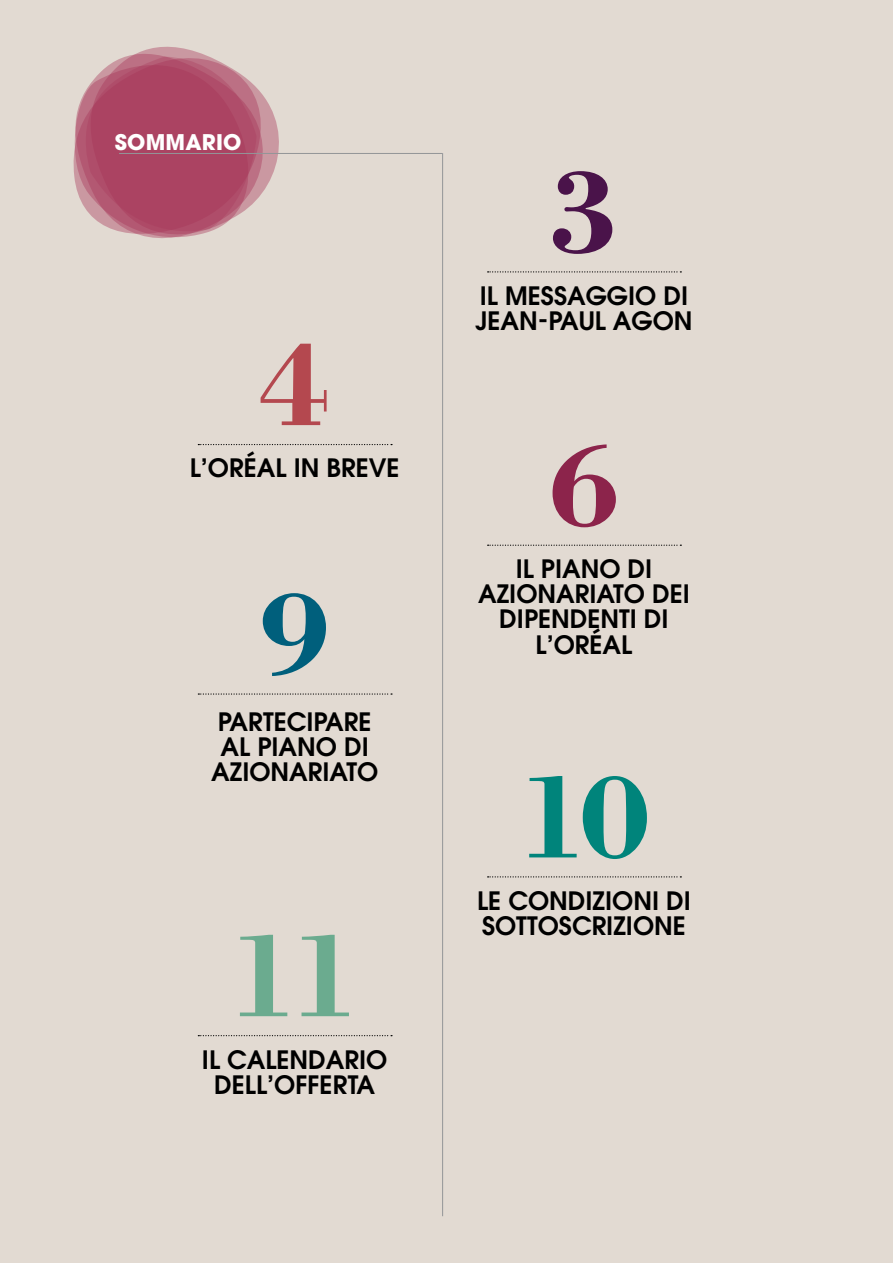
<style>
.page{position:relative;width:893px;height:1263px;background:#e2dad2}
.page>*{position:absolute;margin:0;border:0;box-sizing:border-box;transform-origin:0 0}
.t1{font:700 122.25px "Bodoni BT";color:#00847b}
.t2{font:700 122.25px "Bodoni BT";color:#6bab8f}
.t3{font:700 122.25px "Bodoni BT";color:#b4484f}
.t4{font:700 122.25px "Bodoni BT";color:#8c244b}
.t5{font:700 122.25px "Bodoni BT";color:#4a134a}
.t6{font:700 122.25px "Bodoni BT";color:#005f7c}
.t7{font:600 25.2px/25.2px "ITC Avant Garde Std";color:#000;text-align:center}
.t8{font:700 21.45px "ITC Avant Garde Std";letter-spacing:.01em;color:#fff}
</style>
<div class="page">
<svg style="left:74px;top:47px;width:205px;height:191px"></svg>
<svg style="left:198px;top:444px;width:194px;height:1px"></svg>
<svg style="left:488px;top:545px;width:193px;height:1px"></svg>
<svg style="left:488px;top:271px;width:193px;height:1px"></svg>
<svg style="left:488px;top:876px;width:193px;height:1px"></svg>
<svg style="left:198px;top:1035px;width:194px;height:1px"></svg>
<svg style="left:198px;top:693px;width:194px;height:2px"></svg>
<hr style="left:442px;top:153px;width:1px;height:1063px;background:#939598">
<hr style="left:119px;top:153px;width:323px;height:1px;background:#939598">
<p class="t8" style="left:115px;top:128px;width:128px">SOMMARIO</p>
<h1 class="t5" style="left:547px;top:137px;width:75px">3</h1>
<p class="t7" style="left:475px;top:282px;width:219px;text-align:left">IL MESSAGGIO DI<br>JEAN-PAUL AGON</p>
<h1 class="t3" style="left:258px;top:309px;width:75px">4</h1>
<p class="t7" style="left:190px;top:455px;width:211px">L’ORÉAL IN BREVE</p>
<h1 class="t4" style="left:547px;top:410px;width:75px">6</h1>
<p class="t7" style="left:478px;top:556px;width:213px">IL PIANO DI<br>AZIONARIATO DEI<br>DIPENDENTI DI<br>L’ORÉAL</p>
<h1 class="t6" style="left:258px;top:559px;width:75px">9</h1>
<p class="t7" style="left:211px;top:708px;width:168px">PARTECIPARE<br>AL PIANO DI<br>AZIONARIATO</p>
<h1 class="t1" style="left:516px;top:742px;width:137px">10</h1>
<p class="t7" style="left:477px;top:887px;width:215px;text-align:left">LE CONDIZIONI DI<br>SOTTOSCRIZIONE</p>
<h1 class="t2" style="left:227px;top:900px;width:137px">11</h1>
<p class="t7" style="left:202px;top:1046px;width:187px">IL CALENDARIO<br>DELL’OFFERTA</p>
</div>
